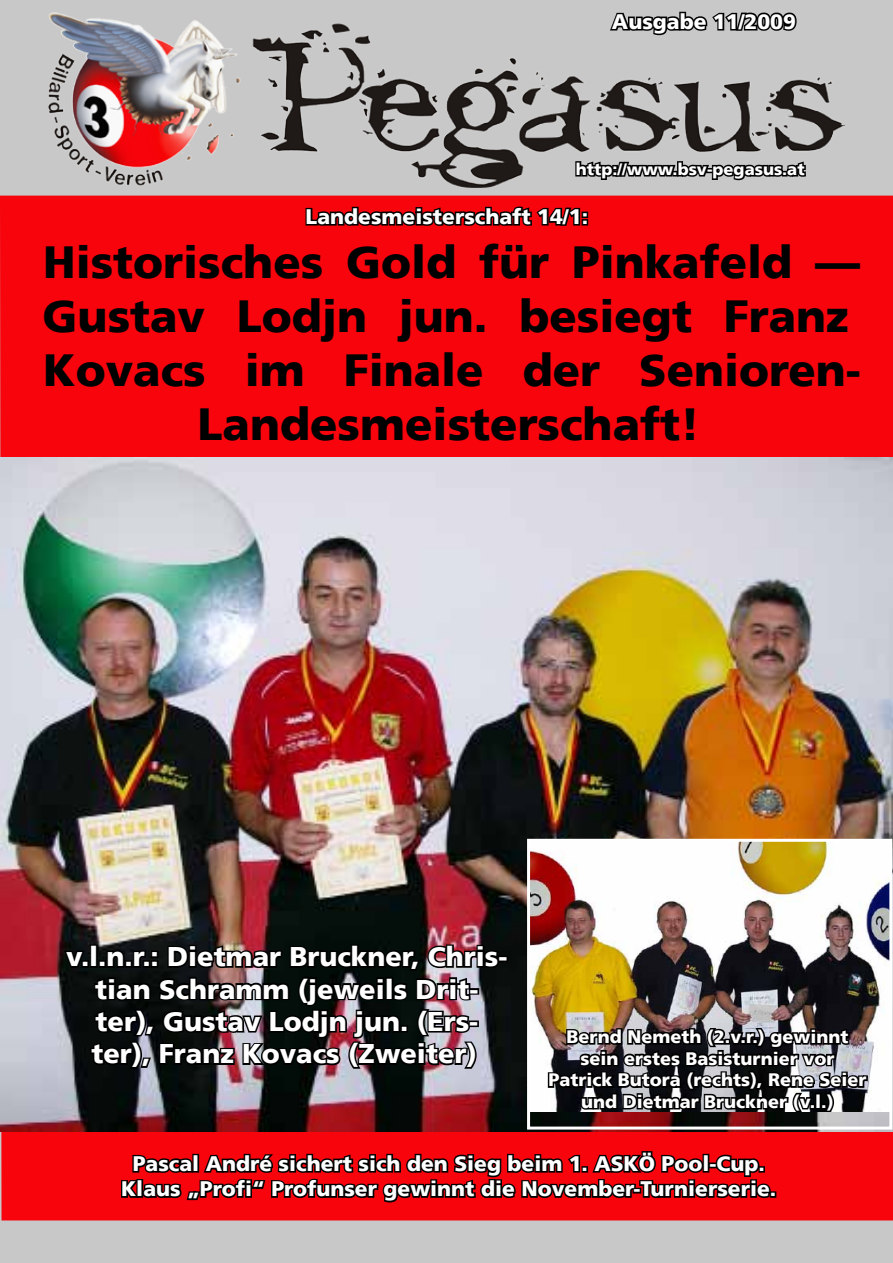
<style>
.page{position:relative;width:893px;height:1263px;background:#c8c8c8}
.page>*{position:absolute;margin:0;border:0;box-sizing:border-box;transform-origin:0 0}
.t1{font:900 45px/54px "Frutiger 75";color:#000;text-align:center}
.t2{font:900 27px/32.4px "Frutiger 75";color:#fff;text-align:center}
.t3{font:900 21px/25.2px "Frutiger 75";color:#fff;text-align:center}
.t4{font:900 18px/21.6px "Frutiger 75";color:#fff;text-align:center}
.t5{font:900 16.5px "Frutiger 75";color:#fff}
</style>
<div class="page">
<img style="left:49px;top:12px;width:795px;height:174px">
<div style="left:0;top:196px;width:893px;height:1024px;background:#f7040d"></div>
<svg style="left:608px;top:11px;width:191px;height:26px"></svg>
<img style="left:0;top:457px;width:893px;height:674px">
<svg style="left:304px;top:55px;width:503px;height:174px"></svg>
<div style="left:582px;top:219px;width:6px;height:7px;border:3px solid #000"></div>
<img style="left:531px;top:843px;width:357px;height:268px">
<div style="left:527px;top:839px;width:365px;height:290px;border:3px solid #fff"></div>
<img style="left:62px;top:845px;width:808px;height:376px">
<p class="t3" style="left:612px;top:9px;width:185px">Ausgabe 11/2009</p>
<p class="t5" style="left:576px;top:159px;width:230px">http://www.bsv-pegasus.at</p>
<p class="t3" style="left:306px;top:204px;width:284px">Landesmeisterschaft 14/1:</p>
<h1 class="t1" style="left:43px;top:235px;width:820px">Historisches Gold für Pinkafeld —<br>Gustav Lodjn jun. besiegt Franz<br>Kovacs im Finale der Senioren-<br>Landesmeisterschaft!</h1>
<p class="t2" style="left:66px;top:940px;width:443px">v.l.n.r.: Dietmar Bruckner, Chris&shy;tian Schramm (jeweils Drit&shy;ter), Gustav Lodjn jun. (Ers&shy;ter), Franz Kovacs (Zweiter)</p>
<p class="t4" style="left:548px;top:1026px;width:320px">Bernd Nemeth (2.v.r.) gewinnt sein erstes Basisturnier vor<br>Patrick Butora (rechts), Rene Seier und Dietmar Bruckner (v.l.)</p>
<p class="t3" style="left:121px;top:1151px;width:657px">Pascal André sichert sich den Sieg beim 1. ASKÖ Pool-Cup.<br>Klaus „Profi“ Profunser gewinnt die November-Turnierserie.</p>
</div>
